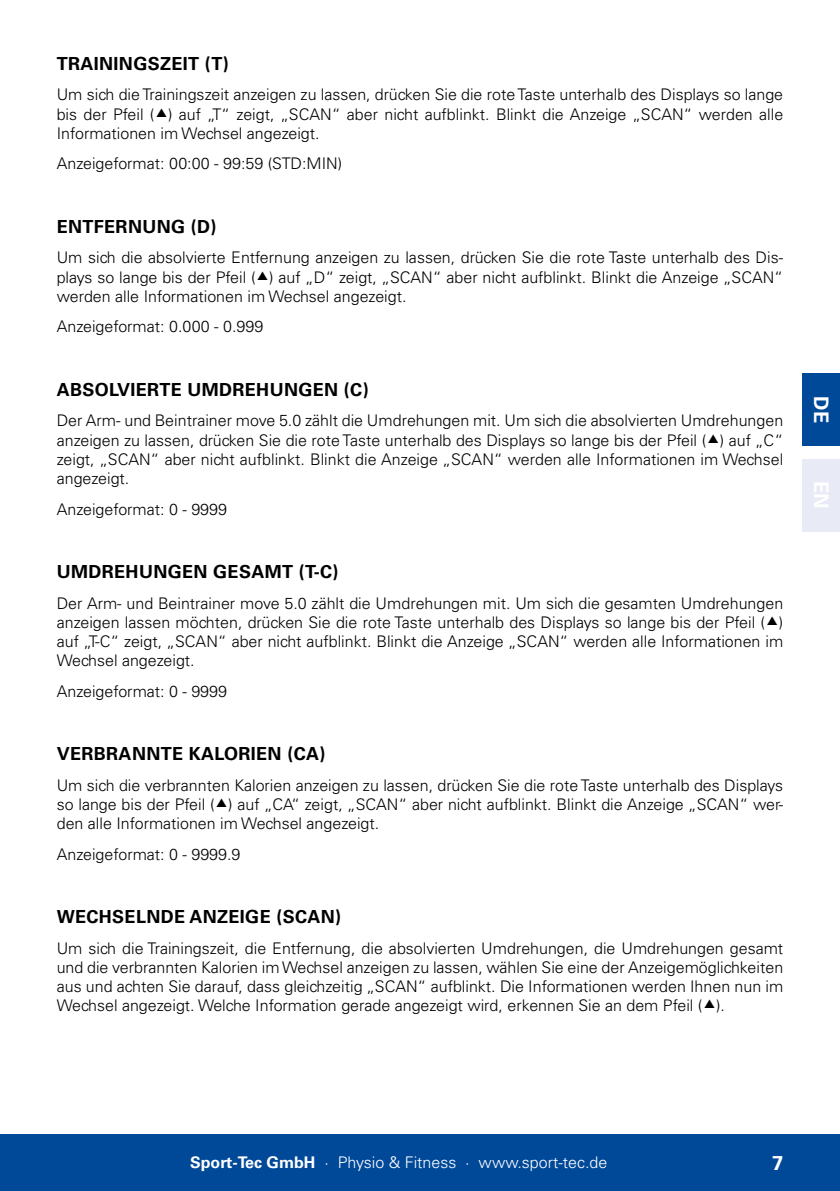
<style>
.page{position:relative;width:840px;height:1191px;background:#fff}
.page>*{position:absolute;margin:0;border:0;box-sizing:border-box;transform-origin:0 0}
.t1{font:700 20px "Univers LT Std";color:#fff}
.t2{font:700 18px "Univers LT Std";letter-spacing:.02em;color:#000}
.t3{font:300 16px/19.2px "Univers LT Std";color:#000;text-align:justify}
.t4{font:300 16px "Univers LT Std";color:#fff}
.s1{font-weight:700}
</style>
<div class="page">
<div style="left:0;top:1134px;width:839px;height:57px;background:#004999"></div>
<div style="left:802px;top:373px;width:37px;height:73px;background:#004999"></div>
<div style="left:802px;top:459px;width:37px;height:72px;background:#e8eaf6"></div>
<p class="t2" style="left:57px;top:53px;width:173px">TRAININGSZEIT (T)</p>
<p class="t3" style="left:57px;top:85px;width:727px">Um sich die Trainingszeit anzeigen zu lassen, drücken Sie die rote Taste unterhalb des Displays so lange bis der Pfeil ( ) auf „T“ zeigt, „SCAN“ aber nicht aufblinkt. Blinkt die Anzeige „SCAN“ werden alle Informationen im Wechsel angezeigt.</p>
<p class="t3" style="left:57px;top:154px;width:287px">Anzeigeformat: 00:00 - 99:59 (STD:MIN)</p>
<p class="t2" style="left:57px;top:216px;width:161px">ENTFERNUNG (D)</p>
<p class="t3" style="left:57px;top:248px;width:727px">Um sich die absolvierte Entfernung anzeigen zu lassen, drücken Sie die rote Taste unterhalb des Dis&shy;plays so lange bis der Pfeil ( ) auf „D“ zeigt, „SCAN“ aber nicht aufblinkt. Blinkt die Anzeige „SCAN“ werden alle Informationen im Wechsel angezeigt.</p>
<p class="t3" style="left:57px;top:317px;width:208px">Anzeigeformat: 0.000 - 0.999</p>
<p class="t2" style="left:57px;top:379px;width:313px">ABSOLVIERTE UMDREHUNGEN (C)</p>
<p class="t3" style="left:57px;top:411px;width:727px">Der Arm- und Beintrainer move 5.0 zählt die Umdrehungen mit. Um sich die absolvierten Umdrehungen anzeigen zu lassen, drücken Sie die rote Taste unterhalb des Displays so lange bis der Pfeil ( ) auf „C“ zeigt, „SCAN“ aber nicht aufblinkt. Blinkt die Anzeige „SCAN“ werden alle Informationen im Wechsel angezeigt.</p>
<p class="t3" style="left:57px;top:499px;width:172px">Anzeigeformat: 0 - 9999</p>
<p class="t2" style="left:57px;top:561px;width:283px">UMDREHUNGEN GESAMT (T-C)</p>
<p class="t3" style="left:57px;top:593px;width:727px">Der Arm- und Beintrainer move 5.0 zählt die Umdrehungen mit. Um sich die gesamten Umdrehungen anzeigen lassen möchten, drücken Sie die rote Taste unterhalb des Displays so lange bis der Pfeil ( ) auf „T-C“ zeigt, „SCAN“ aber nicht aufblinkt. Blinkt die Anzeige „SCAN“ werden alle Informationen im Wechsel angezeigt.</p>
<p class="t3" style="left:57px;top:681px;width:172px">Anzeigeformat: 0 - 9999</p>
<p class="t2" style="left:57px;top:743px;width:270px">VERBRANNTE KALORIEN (CA)</p>
<p class="t3" style="left:57px;top:775px;width:727px">Um sich die verbrannten Kalorien anzeigen zu lassen, drücken Sie die rote Taste unterhalb des Displays so lange bis der Pfeil ( ) auf „CA“ zeigt, „SCAN“ aber nicht aufblinkt. Blinkt die Anzeige „SCAN“ wer&shy;den alle Informationen im Wechsel angezeigt.</p>
<p class="t3" style="left:57px;top:844px;width:185px">Anzeigeformat: 0 - 9999.9</p>
<p class="t2" style="left:57px;top:906px;width:286px">WECHSELNDE ANZEIGE (SCAN)</p>
<p class="t3" style="left:57px;top:938px;width:727px">Um sich die Trainingszeit, die Entfernung, die absolvierten Umdrehungen, die Umdrehungen gesamt und die verbrannten Kalorien im Wechsel anzeigen zu lassen, wählen Sie eine der Anzeigemöglichkeiten aus und achten Sie darauf, dass gleichzeitig „SCAN“ aufblinkt. Die Informationen werden Ihnen nun im Wechsel angezeigt. Welche Information gerade angezeigt wird, erkennen Sie an dem Pfeil ( ).</p>
<p class="t1" style="left:828px;top:396px;width:28px;rotate:90deg">DE</p>
<p class="t1" style="left:828px;top:481px;width:29px;rotate:90deg">EN</p>
<p class="t4" style="left:190px;top:1156px;width:418px"><span class="s1">Sport-Tec GmbH</span> ∙ Physio &amp; Fitness ∙ www.sport-tec.de</p>
<p class="t1" style="left:771px;top:1151px;width:13px">7</p>
</div>
